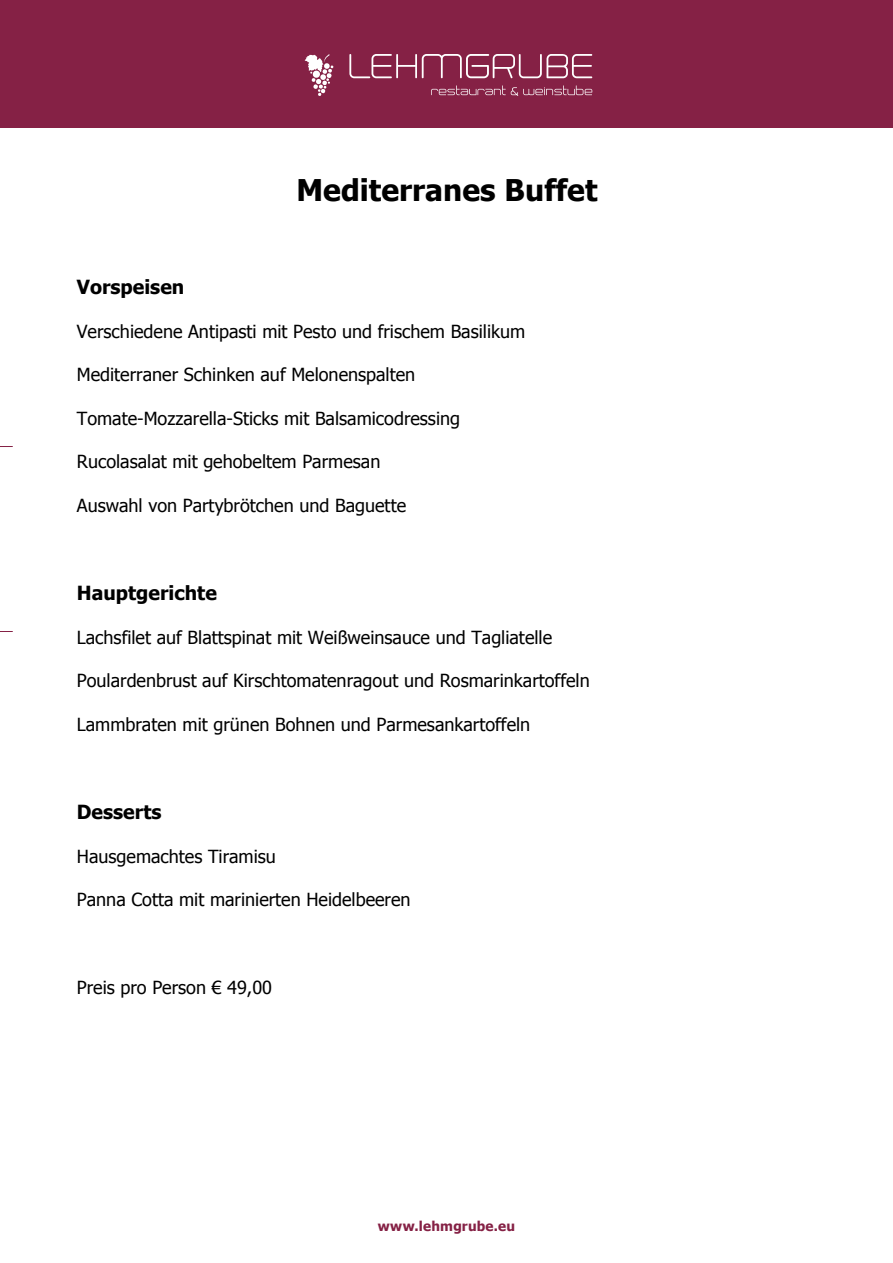
<style>
.page{position:relative;width:893px;height:1263px;background:#fff}
.page>*{position:absolute;margin:0;border:0;box-sizing:border-box;transform-origin:0 0}
.t1{font:700 29.85px "Tahoma";color:#000}
.t2{font:700 19.5px "Tahoma";color:#000}
.t3{font:18px "Tahoma";color:#000}
.t4{font:700 13.5px "Tahoma";letter-spacing:.015em;color:#852145}
</style>
<div class="page">
<div style="left:0;top:0;width:893px;height:128px;background:#852145"></div>
<svg style="left:305px;top:54px;width:29px;height:42px"></svg>
<svg style="left:349px;top:54px;width:243px;height:24px"></svg>
<svg style="left:431px;top:85px;width:161px;height:11px"></svg>
<svg style="left:0;top:446px;width:13px;height:1px"></svg>
<svg style="left:0;top:631px;width:13px;height:1px"></svg>
<h1 class="t1" style="left:296px;top:169px;width:303px">Mediterranes Buffet</h1>
<p class="t2" style="left:77px;top:273px;width:109px">Vorspeisen</p>
<p class="t3" style="left:77px;top:319px;width:450px">Verschiedene Antipasti mit Pesto und frischem Basilikum</p>
<p class="t3" style="left:77px;top:363px;width:340px">Mediterraner Schinken auf Melonenspalten</p>
<p class="t3" style="left:77px;top:406px;width:385px">Tomate-Mozzarella-Sticks mit Balsamicodressing</p>
<p class="t3" style="left:77px;top:449px;width:305px">Rucolasalat mit gehobeltem Parmesan</p>
<p class="t3" style="left:77px;top:493px;width:331px">Auswahl von Partybrötchen und Baguette</p>
<p class="t2" style="left:77px;top:579px;width:142px">Hauptgerichte</p>
<p class="t3" style="left:77px;top:625px;width:477px">Lachsfilet auf Blattspinat mit Weißweinsauce und Tagliatelle</p>
<p class="t3" style="left:77px;top:669px;width:514px">Poulardenbrust auf Kirschtomatenragout und Rosmarinkartoffeln</p>
<p class="t3" style="left:77px;top:712px;width:455px">Lammbraten mit grünen Bohnen und Parmesankartoffeln</p>
<p class="t2" style="left:77px;top:798px;width:86px">Desserts</p>
<p class="t3" style="left:77px;top:844px;width:201px">Hausgemachtes Tiramisu</p>
<p class="t3" style="left:77px;top:888px;width:335px">Panna Cotta mit marinierten Heidelbeeren</p>
<p class="t3" style="left:77px;top:975px;width:197px">Preis pro Person € 49,00</p>
<p class="t4" style="left:378px;top:1216px;width:139px">www.lehmgrube.eu</p>
</div>
